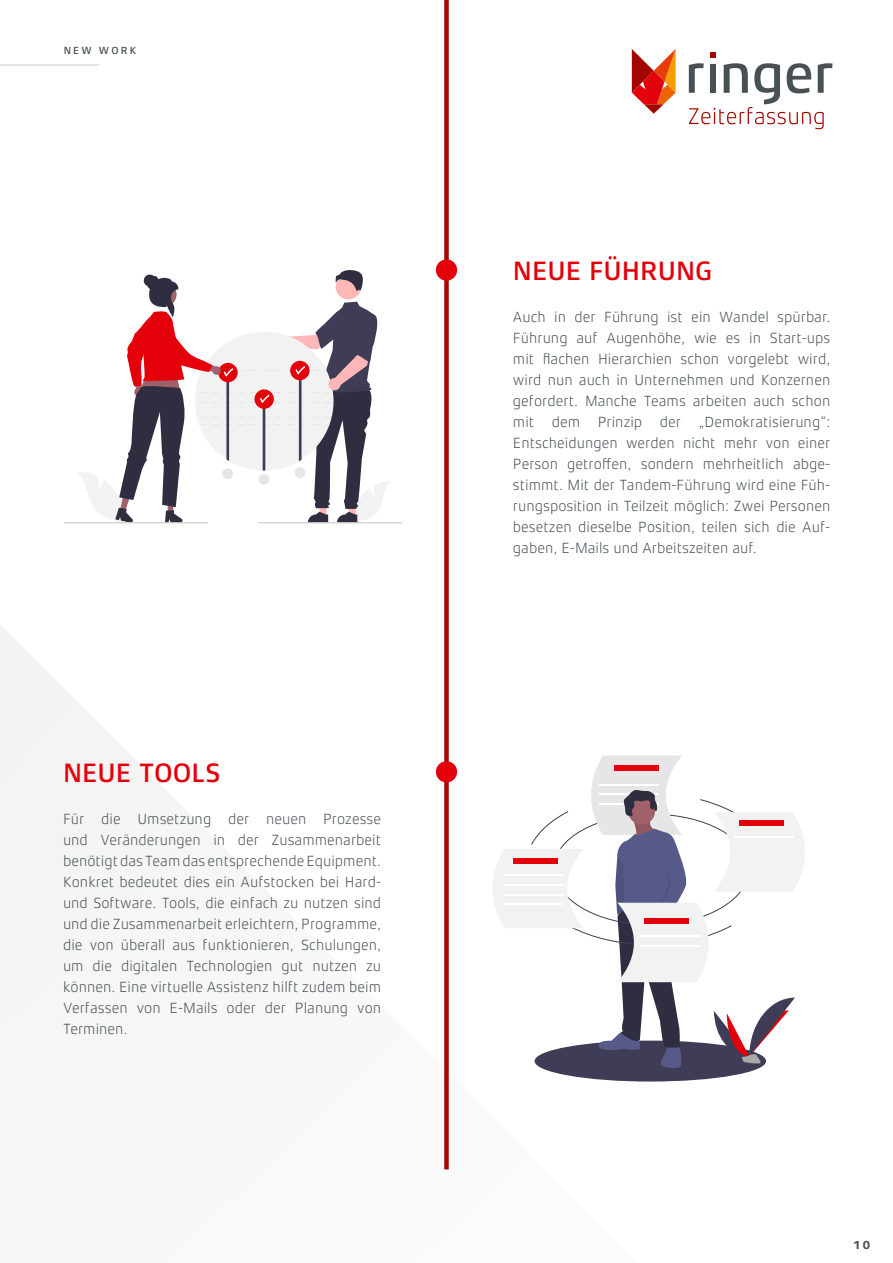
<style>
.page{position:relative;width:893px;height:1263px;background:#fff}
.page>*{position:absolute;margin:0;border:0;box-sizing:border-box;transform-origin:0 0}
.t1{font:500 27px "Xenois Sans Pro";color:#e3000b}
.t2{font:300 15px/21px "Xenois Sans Pro";color:#475054;text-align:justify}
.t3{font:700 12px "Xenois Sans Pro";color:#475054}
.t4{font:500 10.5px "Xenois Sans Pro";letter-spacing:.2em;color:#475054}
</style>
<div class="page">
<svg style="left:0;top:625px;width:755px;height:545px"></svg>
<div style="left:535px;top:1040px;width:231px;height:41px;background:#3f3d56;border-radius:50%"></div>
<svg style="left:492px;top:755px;width:313px;height:315px"></svg>
<div style="left:739px;top:820px;width:45px;height:6px;background:#e3000b"></div>
<hr style="left:734px;top:836px;width:60px;height:2px;background:#fff">
<svg style="left:632px;top:49px;width:44px;height:65px"></svg>
<svg style="left:689px;top:52px;width:143px;height:77px"></svg>
<div style="left:444px;top:0;width:5px;height:1169px;background:#a40600"></div>
<div style="left:436px;top:259px;width:21px;height:22px;background:#e3000b;border-radius:50%"></div>
<div style="left:436px;top:761px;width:21px;height:21px;background:#e3000b;border-radius:50%"></div>
<svg style="left:77px;top:270px;width:314px;height:254px"></svg>
<hr style="left:64px;top:522px;width:144px;height:1px;background:#ccc">
<hr style="left:259px;top:522px;width:144px;height:1px;background:#ccc">
<div style="left:222px;top:468px;width:11px;height:11px;background:#e6e6e6;border-radius:50%"></div>
<div style="left:258px;top:474px;width:11px;height:11px;background:#e6e6e6;border-radius:50%"></div>
<div style="left:295px;top:467px;width:10px;height:11px;background:#e6e6e6;border-radius:50%"></div>
<p class="t4" style="left:64px;top:44px;width:74px">NEW WORK</p>
<h1 class="t1" style="left:63px;top:757px;width:159px">NEUE TOOLS</h1>
<p class="t2" style="left:63px;top:808px;width:320px">Für die Umsetzung der neuen Prozesse und Veränderungen in der Zusammenarbeit benötigt das Team das entsprechende Equipment.<br>Konkret bedeutet dies ein Aufstocken bei Hard&shy;und Software. Tools, die einfach zu nutzen sind und die Zusammenarbeit erleichtern, Programme, die von überall aus funktionieren, Schulungen, um die digitalen Technologien gut nutzen zu können. Eine virtuelle Assistenz hilft zudem beim Verfassen von E-Mails oder der Planung von Terminen.</p>
<h1 class="t1" style="left:513px;top:255px;width:201px">NEUE FÜHRUNG</h1>
<p class="t2" style="left:513px;top:306px;width:319px">Auch in der Führung ist ein Wandel spürbar.<br>Führung auf Augenhöhe, wie es in Start-ups mit flachen Hierarchien schon vorgelebt wird, wird nun auch in Unternehmen und Konzernen gefordert. Manche Teams arbeiten auch schon mit dem Prinzip der „Demokratisierung“:<br>Entscheidungen werden nicht mehr von einer Person getroffen, sondern mehrheitlich abge&shy;stimmt. Mit der Tandem-Führung wird eine Füh&shy;rungsposition in Teilzeit möglich: Zwei Personen besetzen dieselbe Position, teilen sich die Auf&shy;gaben, E-Mails und Arbeitszeiten auf.</p>
<p class="t3" style="left:853px;top:1238px;width:19px">10</p>
</div>
